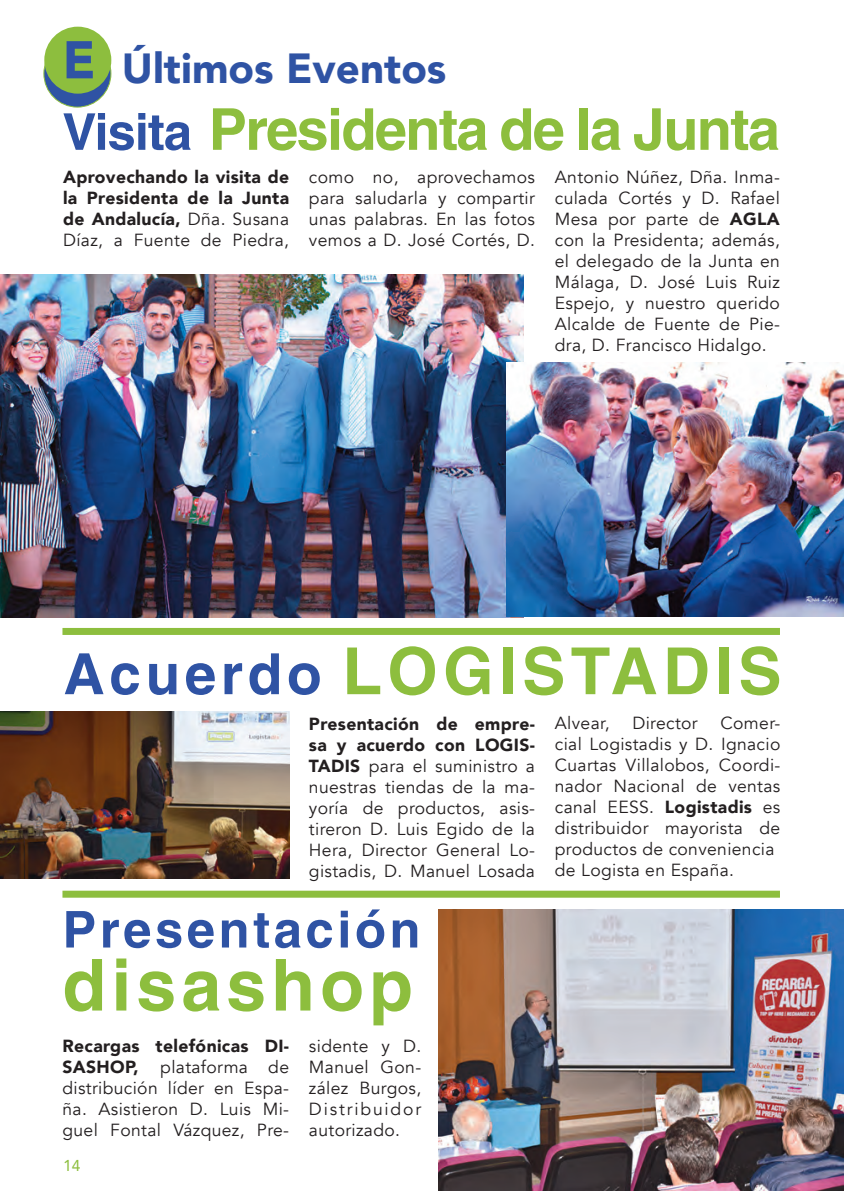
<style>
.page{position:relative;width:844px;height:1191px;background:#fff}
.page>*{position:absolute;margin:0;border:0;box-sizing:border-box;transform-origin:0 0}
.t1{font:900 42px "Avenir";color:#2f53a4}
.t2{font:17.5px/21px "Avenir";letter-spacing:.02em;color:#231f20;text-align:justify}
.t3{font:900 17.5px/21px "Avenir";letter-spacing:.02em;color:#231f20;text-align:justify}
.t4{font:15.75px "Avenir";color:#8dbe3e}
.s1{font-size:52.5px}
.s2{font-weight:400}
.s3{font-weight:900}
</style>
<div class="page">
<div style="left:44px;top:40px;width:67px;height:67px;background:#2f53a4;border-radius:50%"></div>
<div style="left:44px;top:27px;width:67px;height:67px;background:#8dbe3e;border-radius:50%"></div>
<svg style="left:65px;top:653px;width:38px;height:41px"></svg>
<svg style="left:111px;top:663px;width:28px;height:32px"></svg>
<svg style="left:149px;top:664px;width:27px;height:31px"></svg>
<svg style="left:186px;top:663px;width:29px;height:32px"></svg>
<svg style="left:224px;top:663px;width:18px;height:31px"></svg>
<svg style="left:249px;top:653px;width:30px;height:42px"></svg>
<svg style="left:289px;top:663px;width:31px;height:32px"></svg>
<svg style="left:347px;top:647px;width:33px;height:47px"></svg>
<svg style="left:390px;top:646px;width:45px;height:49px"></svg>
<svg style="left:446px;top:646px;width:43px;height:49px"></svg>
<div style="left:503px;top:647px;width:9px;height:47px;background:#8dbe3e"></div>
<svg style="left:524px;top:646px;width:39px;height:49px"></svg>
<svg style="left:571px;top:647px;width:85px;height:47px"></svg>
<svg style="left:667px;top:647px;width:40px;height:47px"></svg>
<div style="left:719px;top:647px;width:9px;height:47px;background:#8dbe3e"></div>
<svg style="left:740px;top:646px;width:39px;height:49px"></svg>
<div style="left:62px;top:628px;width:717px;height:7px;background:#8dbe3e"></div>
<img style="left:0;top:712px;width:289px;height:166px">
<div style="left:62px;top:890px;width:717px;height:7px;background:#8dbe3e"></div>
<img style="left:438px;top:909px;width:405px;height:282px">
<svg style="left:66px;top:911px;width:28px;height:36px"></svg>
<svg style="left:103px;top:919px;width:47px;height:29px"></svg>
<svg style="left:156px;top:919px;width:25px;height:29px"></svg>
<svg style="left:188px;top:919px;width:25px;height:29px"></svg>
<svg style="left:222px;top:919px;width:24px;height:28px"></svg>
<svg style="left:254px;top:913px;width:15px;height:34px"></svg>
<svg style="left:275px;top:919px;width:25px;height:29px"></svg>
<svg style="left:307px;top:919px;width:25px;height:29px"></svg>
<svg style="left:340px;top:910px;width:8px;height:37px"></svg>
<svg style="left:356px;top:909px;width:28px;height:39px"></svg>
<svg style="left:393px;top:919px;width:24px;height:28px"></svg>
<svg style="left:65px;top:959px;width:37px;height:52px"></svg>
<svg style="left:116px;top:958px;width:10px;height:52px"></svg>
<svg style="left:138px;top:971px;width:35px;height:40px"></svg>
<svg style="left:183px;top:971px;width:36px;height:40px"></svg>
<svg style="left:228px;top:971px;width:35px;height:40px"></svg>
<svg style="left:276px;top:959px;width:34px;height:51px"></svg>
<svg style="left:322px;top:971px;width:39px;height:40px"></svg>
<svg style="left:373px;top:971px;width:37px;height:54px"></svg>
<svg style="left:63px;top:113px;width:127px;height:37px"></svg>
<svg style="left:213px;top:108px;width:273px;height:43px"></svg>
<svg style="left:501px;top:108px;width:62px;height:43px"></svg>
<div style="left:579px;top:108px;width:8px;height:42px;background:#8dbe3e"></div>
<svg style="left:591px;top:118px;width:29px;height:33px"></svg>
<svg style="left:634px;top:108px;width:26px;height:43px"></svg>
<svg style="left:667px;top:119px;width:27px;height:32px"></svg>
<svg style="left:700px;top:111px;width:78px;height:40px"></svg>
<img style="left:0;top:275px;width:523px;height:342px">
<img style="left:506px;top:363px;width:337px;height:254px">
<h1 class="t1" style="left:62px;top:41px;width:385px"><span class="s1">E</span> Últimos Eventos</h1>
<p class="t3" style="left:63px;top:167px;width:227px">Aprovechando la visita de la Presidenta de la Junta de Andalucía, <span class="s2">Dña. Susana Díaz, a Fuente de Piedra,</span></p>
<p class="t2" style="left:309px;top:167px;width:227px">como no, aprovechamos para saludarla y compartir unas palabras. En las fotos vemos a D. José Cortés, D.</p>
<p class="t2" style="left:554px;top:167px;width:226px">Antonio Núñez, Dña. Inma&shy;culada Cortés y D. Rafael Mesa por parte de <span class="s3">AGLA </span>con la Presidenta; además, el delegado de la Junta en Málaga, D. José Luis Ruiz Espejo, y nuestro querido Alcalde de Fuente de Pie&shy;dra, D. Francisco Hidalgo.</p>
<p class="t2" style="left:309px;top:713px;width:227px"><span class="s3">Presentación de empre&shy;sa y acuerdo con LOGIS-TADIS</span> para el suministro a nuestras tiendas de la ma&shy;yoría de productos, asis&shy;tireron D. Luis Egido de la Hera, Director General Lo&shy;gistadis, D. Manuel Losada</p>
<p class="t2" style="left:554px;top:713px;width:56px">Alvear,</p>
<p class="t2" style="left:632px;top:713px;width:67px">Director</p>
<p class="t2" style="left:554px;top:713px;width:227px;text-align:left;text-indent:166px">Comer&shy;cial Logistadis y D. Ignacio<br>Cuartas Villalobos, Coordi&shy;nador Nacional de ventas canal EESS. <span class="s3">Logistadis</span> es distribuidor mayorista de productos de conveniencia de Logista en España.</p>
<p class="t2" style="left:62px;top:1035px;width:228px"><span class="s3">Recargas telefónicas DI-SASHOP,</span> plataforma de distribución líder en Espa&shy;ña. Asistieron D. Luis Mi&shy;guel Fontal Vázquez, Pre-</p>
<p class="t2" style="left:309px;top:1035px;width:114px">sidente y D.<br>Manuel Gon&shy;zález Burgos, Distribuidor autorizado.</p>
<p class="t4" style="left:63px;top:1155px;width:19px">14</p>
</div>
